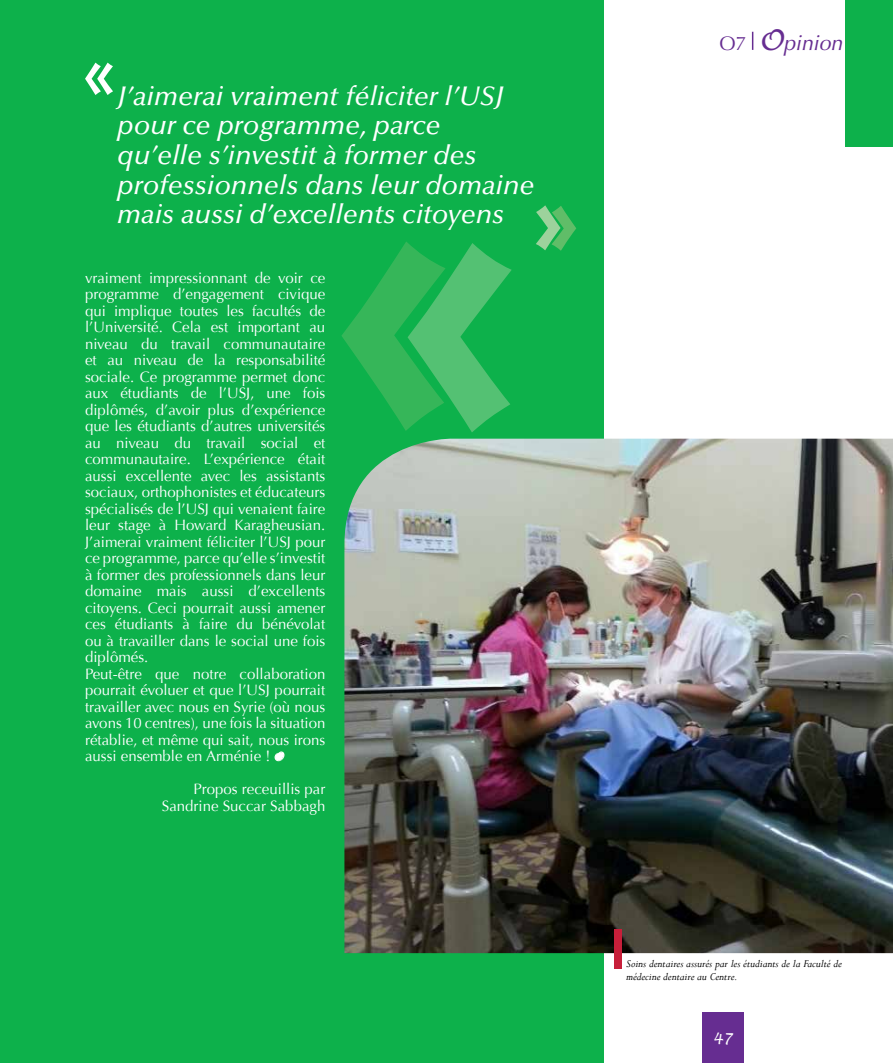
<style>
.page{position:relative;width:893px;height:1063px;background:#fff}
.page>*{position:absolute;margin:0;border:0;box-sizing:border-box;transform-origin:0 0}
.t1{font:italic 500 27px/29.7px "Optima";color:#fff}
.t2{font:italic 21.3px "Optima";letter-spacing:-.005em;color:#662d91}
.t3{font:15px/16.5px "Optima";color:#fff}
.t4{font:italic 15px "Lucida Handwriting";color:#fff}
.t5{font:italic 12px/13.2px "Perpetua";color:#000}
.s1{font-style:normal;font-size:19.5px}
.s2{font-family:"Lucida Handwriting";font-size:28.5px}
</style>
<div class="page">
<svg style="left:752px;top:32px;width:1px;height:18px"></svg>
<div style="left:845px;top:0;width:48px;height:147px;background:#0db14b"></div>
<div style="left:702px;top:1012px;width:42px;height:51px;background:#662d91"></div>
<div style="left:0;top:0;width:604px;height:1063px;background:#0db14b"></div>
<svg style="left:275px;top:751px;width:9px;height:10px"></svg>
<svg style="left:85px;top:63px;width:28px;height:32px"></svg>
<img style="left:344px;top:439px;width:549px;height:514px">
<svg style="left:341px;top:242px;width:171px;height:190px"></svg>
<div style="left:614px;top:930px;width:7px;height:39px;background:#c71f3a"></div>
<svg style="left:536px;top:205px;width:40px;height:46px"></svg>
<h1 class="t1" style="left:117px;top:81px;width:419px">J’aimerai vraiment féliciter l’USJ pour ce programme, parce<br>qu’elle s’investit à former des professionnels dans leur domaine mais aussi d’excellents citoyens</h1>
<p class="t3" style="left:85px;top:270px;width:242px">vraiment impressionnant de voir ce programme d’engagement civique qui implique toutes les facultés de l’Université. Cela est important au niveau du travail communautaire et au niveau de la responsabilité sociale. Ce programme permet donc aux étudiants de l’USJ, une fois diplômés, d’avoir plus d’expérience que les étudiants d’autres universités au niveau du travail social et communautaire. L’expérience était aussi excellente avec les assistants sociaux, orthophonistes et éducateurs spécialisés de l’USJ qui venaient faire leur stage à Howard Karagheusian.<br>J’aimerai vraiment féliciter l’USJ pour ce programme, parce qu’elle s’investit à former des professionnels dans leur domaine mais aussi d’excellents citoyens. Ceci pourrait aussi amener ces étudiants à faire du bénévolat ou à travailler dans le social une fois diplômés.<br>Peut-être que notre collaboration pourrait évoluer et que l’USJ pourrait travailler avec nous en Syrie (où nous avons 10 centres), une fois la situation rétablie, et même qui sait, nous irons aussi ensemble en Arménie !</p>
<p class="t3" style="left:162px;top:781px;width:165px;text-align:right">Propos receuillis par<br>Sandrine Succar Sabbagh</p>
<h2 class="t2" style="left:719px;top:30px;width:124px"><span class="s1">O7</span> <span class="s2">O</span>pinion</h2>
<p class="t5" style="left:626px;top:956px;width:217px">Soins dentaires assurés par les étudiants de la Faculté de médecine dentaire au Centre.</p>
<p class="t4" style="left:713px;top:1030px;width:22px">47</p>
</div>
